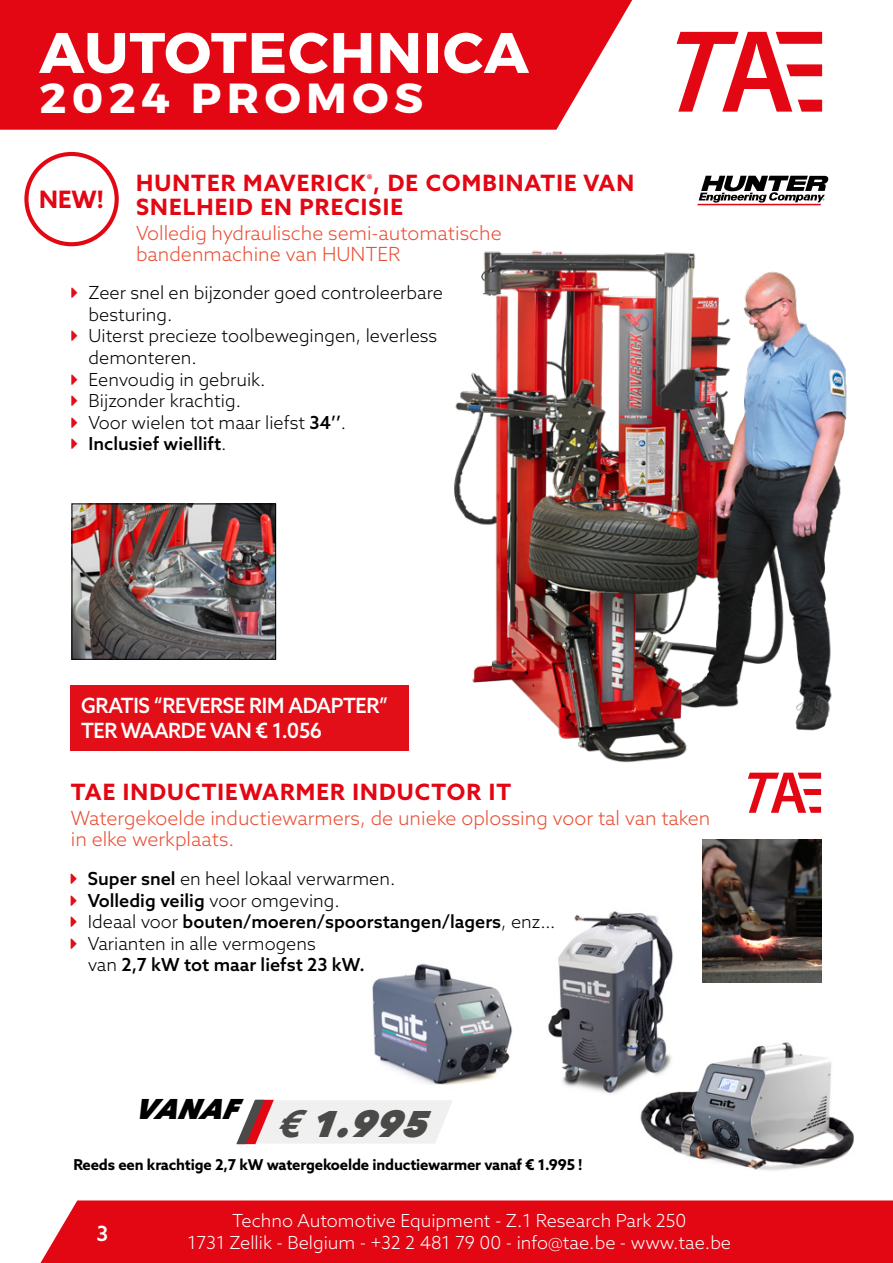
<style>
.page{position:relative;width:893px;height:1263px;background:#fff}
.page>*{position:absolute;margin:0;border:0;box-sizing:border-box;transform-origin:0 0}
.t1{font:700 57px "Montserrat";letter-spacing:.02em;color:#fff}
.t2{font:700 42px "Montserrat";letter-spacing:.12em;color:#fff;scale:1.07 1}
.t3{font:italic 800 37.05px "Avenir Next";color:#4a4a49}
.t4{font:italic 800 28.5px "Avenir Next";color:#000}
.t5{font:700 24px "Azo Sans";color:#e30613}
.t6{font:700 22.5px/24px "Azo Sans";letter-spacing:.05em;color:#e30613}
.t7{font:500 21px/25.2px "Azo Sans";letter-spacing:-.02em;color:#fff;scale:.96 1}
.t8{font:500 21px "Azo Sans";letter-spacing:-.02em;color:#fff}
.t9{font:300 19.5px/21px "Azo Sans";color:#e94f35}
.t10{font:300 18px/21.6px "Azo Sans";color:#000}
.t11{font:300 18px/21.6px "Azo Sans";color:#fff;text-align:center}
.t12{font:500 18px "Azo Sans";color:#000}
.t13{font:700 15px "Azo Sans";letter-spacing:-.01em;color:#000}
.s1{color:#e30d18}
.s2{font-weight:500}
.s3{font-weight:300}
.s4{font-weight:700}
</style>
<div class="page">
<img style="left:454px;top:107px;width:393px;height:656px">
<img style="left:74px;top:505px;width:200px;height:153px">
<div style="left:72px;top:503px;width:204px;height:157px;border:1px solid #000"></div>
<div style="left:0;top:0;width:640px;height:130px;background:#e30613"></div>
<div style="left:40px;top:1200px;width:853px;height:63px;background:#e30613"></div>
<svg style="left:677px;top:32px;width:145px;height:80px"></svg>
<img style="left:372px;top:963px;width:140px;height:122px">
<img style="left:548px;top:911px;width:125px;height:183px">
<div style="left:687px;top:170px;width:152px;height:41px;background:linear-gradient(to right,#fff,#fff)"></div>
<hr style="left:697px;top:204px;width:124px;height:1px;background:#e30613">
<svg style="left:699px;top:176px;width:129px;height:27px"></svg>
<div style="left:24px;top:152px;width:95px;height:94px;border:4px solid #e30613;border-radius:50%"></div>
<svg style="left:749px;top:772px;width:73px;height:41px"></svg>
<svg style="left:748px;top:773px;width:73px;height:40px"></svg>
<div style="left:71px;top:685px;width:338px;height:66px;background:#e30f18"></div>
<img style="left:702px;top:840px;width:120px;height:142px">
<svg style="left:236px;top:1100px;width:216px;height:44px"></svg>
<img style="left:618px;top:1020px;width:236px;height:151px">
<h1 class="t1" style="left:39px;top:17px;width:491px">AUTOTECHNICA</h1>
<h2 class="t2" style="left:39px;top:72px;width:360px">2024 PROMOS</h2>
<p class="t6" style="left:136px;top:171px;width:500px">HUNTER MAVERICK<sup>®</sup>, DE COMBINATIE VAN<br>SNELHEID EN PRECISIE</p>
<p class="t9" style="left:136px;top:223px;width:367px">Volledig hydraulische semi-automatische bandenmachine van HUNTER</p>
<p class="t10" style="left:89px;top:282px;width:356px;text-indent:-17px"><span class="s1">❖</span> Zeer snel en bijzonder goed controleerbare besturing.</p>
<p class="t10" style="left:89px;top:325px;width:350px;text-indent:-17px"><span class="s1">❖</span> Uiterst precieze toolbewegingen, leverless demonteren.</p>
<p class="t10" style="left:72px;top:368px;width:196px"><span class="s1">❖</span> Eenvoudig in gebruik.</p>
<p class="t10" style="left:72px;top:390px;width:171px"><span class="s1">❖</span> Bijzonder krachtig.</p>
<p class="t10" style="left:72px;top:411px;width:276px"><span class="s1">❖</span> Voor wielen tot maar liefst <span class="s2">34’’</span>.</p>
<p class="t12" style="left:72px;top:432px;width:157px"><span class="s1">❖</span> Inclusief wiellift<span class="s3">.</span></p>
<h3 class="t5" style="left:39px;top:183px;width:66px">NEW!</h3>
<p class="t7" style="left:81px;top:692px;width:321px">GRATIS “REVERSE RIM ADAPTER”<br>TER WAARDE VAN € 1.056</p>
<p class="t6" style="left:71px;top:780px;width:442px">TAE INDUCTIEWARMER INDUCTOR IT</p>
<p class="t9" style="left:71px;top:808px;width:641px">Watergekoelde inductiewarmers, de unieke oplossing voor tal van taken in elke werkplaats.</p>
<p class="t10" style="left:71px;top:868px;width:326px"><span class="s1">❖</span> <span class="s2">Super snel</span> en heel lokaal verwarmen.</p>
<p class="t12" style="left:71px;top:888px;width:270px"><span class="s1">❖</span> Volledig veilig <span class="s3">voor omgeving.</span></p>
<p class="t12" style="left:71px;top:910px;width:486px"><span class="s1">❖</span> <span class="s3">Ideaal voor</span> bouten/moeren/spoorstangen/lagers<span class="s3">, enz…</span></p>
<p class="t10" style="left:88px;top:932px;width:279px;text-indent:-17px"><span class="s1">❖</span> Varianten in alle vermogens<br>van <span class="s2">2,7 kW tot maar liefst 23 kW.</span></p>
<h3 class="t4" style="left:136px;top:1091px;width:113px">VANAF</h3>
<p class="t13" style="left:73px;top:1155px;width:511px">Reeds een krachtige 2,7 kW watergekoelde inductiewarmer vanaf € 1.995 !</p>
<h3 class="t3" style="left:275px;top:1101px;width:168px"><span class="s4">€</span>1.995</h3>
<p class="t8" style="left:96px;top:1220px;width:13px">3</p>
<p class="t11" style="left:187px;top:1210px;width:545px">Techno Automotive Equipment - Z.1 Research Park 250<br>1731 Zellik - Belgium - +32 2 481 79 00 - info@tae.be - www.tae.be</p>
</div>
